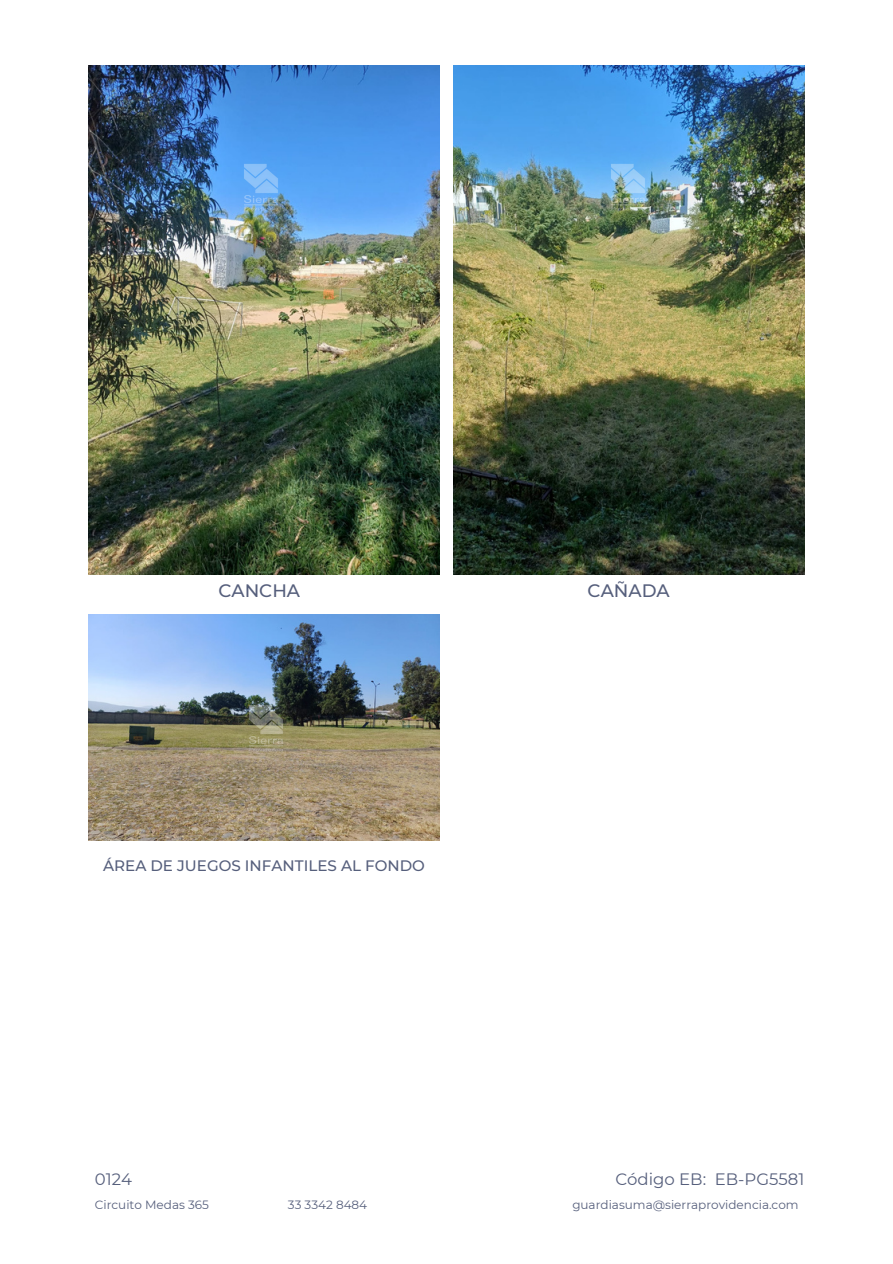
<style>
.page{position:relative;width:893px;height:1264px;background:#fff}
.page>*{position:absolute;margin:0;border:0;box-sizing:border-box;transform-origin:0 0}
.t1{font:500 18px "Montserrat";color:#565f7c}
.t2{font:16.5px "Montserrat";color:#565f7c}
.t3{font:500 15.15px "Montserrat";color:#565f7c}
.t4{font:12px "Montserrat";color:#565f7c}
</style>
<div class="page">
<img style="left:453px;top:66px;width:351px;height:508px">
<img style="left:89px;top:66px;width:351px;height:508px">
<img style="left:89px;top:614px;width:351px;height:226px">
<img style="left:237px;top:158px;width:44px;height:57px">
<img style="left:242px;top:699px;width:44px;height:57px">
<img style="left:604px;top:158px;width:44px;height:57px">
<p class="t1" style="left:218px;top:579px;width:83px">CANCHA</p>
<p class="t3" style="left:103px;top:856px;width:323px">ÁREA DE JUEGOS INFANTILES AL FONDO</p>
<p class="t1" style="left:587px;top:579px;width:84px">CAÑADA</p>
<p class="t2" style="left:95px;top:1169px;width:39px">0124</p>
<p class="t2" style="left:615px;top:1169px;width:190px">Código EB: EB-PG5581</p>
<p class="t4" style="left:95px;top:1197px;width:116px">Circuito Medas 365</p>
<p class="t4" style="left:288px;top:1197px;width:81px">33 3342 8484</p>
<p class="t4" style="left:572px;top:1197px;width:228px">guardiasuma@sierraprovidencia.com</p>
</div>
